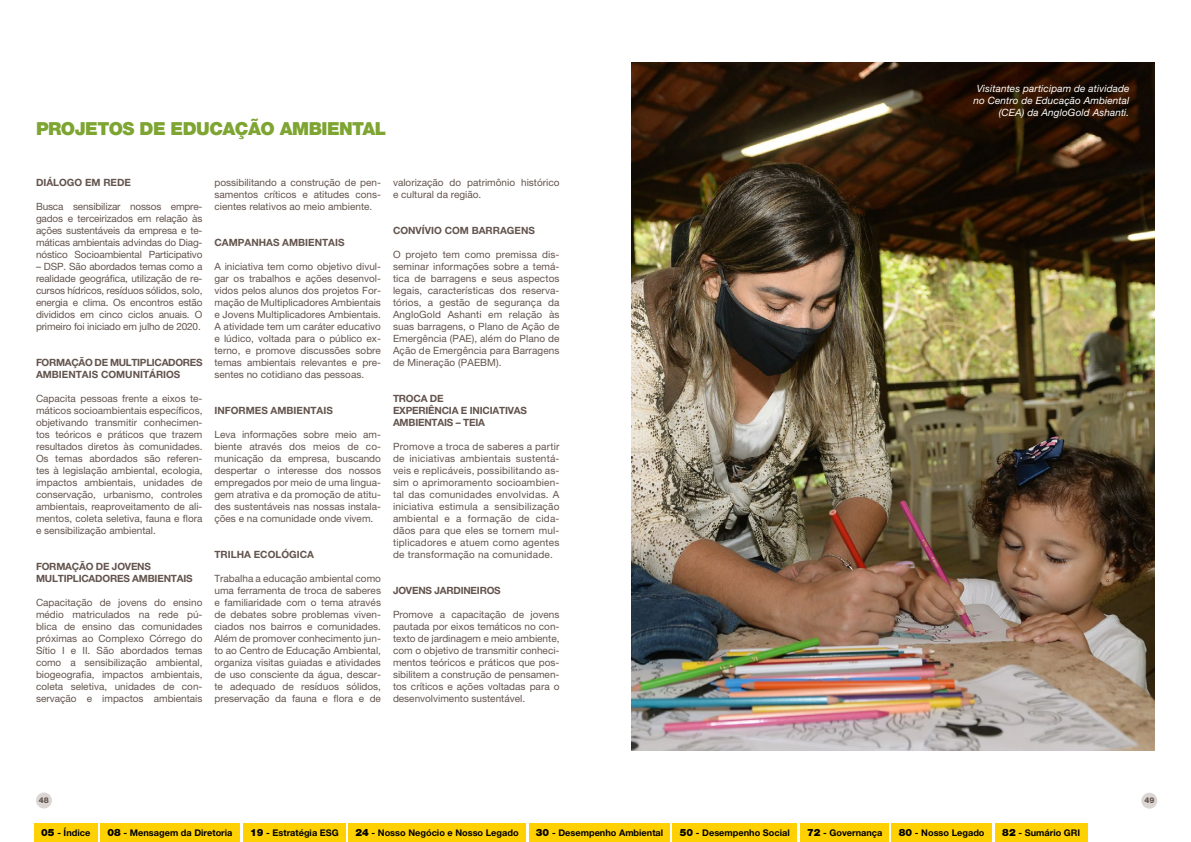
<style>
.page{position:relative;width:1191px;height:842px;background:#fff}
.page>*{position:absolute;margin:0;border:0;box-sizing:border-box;transform-origin:0 0}
.t1{font:900 18px "Helvetica Neue LT Pro";letter-spacing:-.03em;color:#7ea532}
.t2{font:10px/12px "Helvetica Neue LT Pro";color:#63544d;text-align:justify}
.t3{font:700 10px/12px "Helvetica Neue LT Pro";letter-spacing:-.02em;color:#63544d}
.t4{font:700 10px "Helvetica Neue LT Pro";color:#63544d}
.t5{font:italic 10px/12px "Helvetica Neue LT Pro";letter-spacing:.01em;color:#fff;text-align:right}
.t6{font:700 9.2px "Helvetica Neue LT Pro";color:#000}
.t7{font:800 8px "Helvetica Neue LT Pro";color:#63544d}
.s1{font-weight:900;font-size:10px}
</style>
<div class="page">
<div style="left:36px;top:792px;width:16px;height:16px;background:#dbd6d4;border-radius:50%"></div>
<div style="left:1141px;top:793px;width:16px;height:16px;background:#dbd6d4;border-radius:50%"></div>
<img style="left:631px;top:62px;width:524px;height:688px">
<div style="left:34px;top:823px;width:63px;height:19px;background:#ffd100"></div>
<div style="left:100px;top:823px;width:140px;height:19px;background:#ffd100"></div>
<div style="left:529px;top:823px;width:141px;height:19px;background:#ffd100"></div>
<div style="left:672px;top:823px;width:125px;height:19px;background:#ffd100"></div>
<div style="left:800px;top:823px;width:88px;height:19px;background:#ffd100"></div>
<div style="left:891px;top:823px;width:101px;height:19px;background:#ffd100"></div>
<div style="left:995px;top:823px;width:92px;height:19px;background:#ffd100"></div>
<div style="left:243px;top:823px;width:102px;height:19px;background:#ffd100"></div>
<div style="left:348px;top:823px;width:178px;height:19px;background:#ffd100"></div>
<h1 class="t1" style="left:36px;top:118px;width:352px">PROJETOS DE EDUCAÇÃO AMBIENTAL</h1>
<p class="t4" style="left:36px;top:176px;width:96px">DIÁLOGO EM REDE</p>
<p class="t2" style="left:36px;top:200px;width:168px">Busca sensibilizar nossos empre&shy;gados e terceirizados em relação às ações sustentáveis da empresa e te&shy;máticas ambientais advindas do Diag&shy;nóstico Socioambiental Participativo</p>
<p class="t2" style="left:36px;top:260px;width:168px">– DSP. São abordados temas como a realidade geográfica, utilização de re&shy;cursos hídricos, resíduos sólidos, solo, energia e clima. Os encontros estão divididos em cinco ciclos anuais. O primeiro foi iniciado em julho de 2020.</p>
<p class="t3" style="left:36px;top:356px;width:168px">FORMAÇÃO DE MULTIPLICADORES<br>AMBIENTAIS COMUNITÁRIOS</p>
<p class="t2" style="left:36px;top:392px;width:168px">Capacita pessoas frente a eixos te&shy;máticos socioambientais específicos, objetivando transmitir conhecimen&shy;tos teóricos e práticos que trazem resultados diretos às comunidades.<br>Os temas abordados são referen&shy;tes à legislação ambiental, ecologia, impactos ambientais, unidades de conservação, urbanismo, controles ambientais, reaproveitamento de ali&shy;mentos, coleta seletiva, fauna e flora e sensibilização ambiental.</p>
<p class="t3" style="left:36px;top:560px;width:158px">FORMAÇÃO DE JOVENS<br>MULTIPLICADORES AMBIENTAIS</p>
<p class="t2" style="left:36px;top:596px;width:168px">Capacitação de jovens do ensino médio matriculados na rede pú&shy;blica de ensino das comunidades próximas ao Complexo Córrego do Sítio I e II. São abordados temas como a sensibilização ambiental, biogeografia, impactos ambientais, coleta seletiva, unidades de con&shy;servação e impactos ambientais</p>
<p class="t2" style="left:214px;top:176px;width:168px">possibilitando a construção de pen&shy;samentos críticos e atitudes cons&shy;cientes relativos ao meio ambiente.</p>
<p class="t4" style="left:214px;top:236px;width:131px">CAMPANHAS AMBIENTAIS</p>
<p class="t2" style="left:214px;top:260px;width:168px">A iniciativa tem como objetivo divul&shy;gar os trabalhos e ações desenvol&shy;vidos pelos alunos dos projetos For&shy;mação de Multiplicadores Ambientais e Jovens Multiplicadores Ambientais.<br>A atividade tem um caráter educativo e lúdico, voltada para o público ex&shy;terno, e promove discussões sobre temas ambientais relevantes e pre&shy;sentes no cotidiano das pessoas.</p>
<p class="t4" style="left:214px;top:404px;width:120px">INFORMES AMBIENTAIS</p>
<p class="t2" style="left:214px;top:428px;width:168px">Leva informações sobre meio am&shy;biente através dos meios de co&shy;municação da empresa, buscando despertar o interesse dos nossos empregados por meio de uma lingua&shy;gem atrativa e da promoção de atitu&shy;des sustentáveis nas nossas instala&shy;ções e na comunidade onde vivem.</p>
<p class="t4" style="left:214px;top:548px;width:101px">TRILHA ECOLÓGICA</p>
<p class="t2" style="left:214px;top:572px;width:168px">Trabalha a educação ambiental como uma ferramenta de troca de saberes e familiaridade com o tema através de debates sobre problemas viven&shy;ciados nos bairros e comunidades.<br>Além de promover conhecimento jun&shy;to ao Centro de Educação Ambiental, organiza visitas guiadas e atividades de uso consciente da água, descar&shy;te adequado de resíduos sólidos, preservação da fauna e flora e de</p>
<p class="t2" style="left:393px;top:176px;width:168px">valorização do patrimônio histórico e cultural da região.</p>
<p class="t4" style="left:393px;top:224px;width:143px">CONVÍVIO COM BARRAGENS</p>
<p class="t2" style="left:393px;top:248px;width:168px">O projeto tem como premissa dis&shy;seminar informações sobre a temá&shy;tica de barragens e seus aspectos legais, características dos reserva&shy;tórios, a gestão de segurança da AngloGold Ashanti em relação às suas barragens, o Plano de Ação de Emergência (PAE), além do Plano de Ação de Emergência para Barragens de Mineração (PAEBM).</p>
<p class="t3" style="left:393px;top:392px;width:136px">TROCA DE<br>EXPERIÊNCIA E INICIATIVAS<br>AMBIENTAIS – TEIA</p>
<p class="t2" style="left:393px;top:440px;width:168px">Promove a troca de saberes a partir de iniciativas ambientais sustentá&shy;veis e replicáveis, possibilitando as&shy;sim o aprimoramento socioambien&shy;tal das comunidades envolvidas. A iniciativa estimula a sensibilização ambiental e a formação de cida&shy;dãos para que eles se tornem mul&shy;tiplicadores e atuem como agentes de transformação na comunidade.</p>
<p class="t3" style="left:393px;top:584px;width:109px">JOVENS JARDINEIROS</p>
<p class="t2" style="left:393px;top:608px;width:168px">Promove a capacitação de jovens pautada por eixos temáticos no con&shy;texto de jardinagem e meio ambiente, com o objetivo de transmitir conheci&shy;mentos teóricos e práticos que pos&shy;sibilitem a construção de pensamen&shy;tos críticos e ações voltadas para o desenvolvimento sustentável.</p>
<p class="t5" style="left:973px;top:82px;width:157px">Visitantes participam de atividade no Centro de Educação Ambiental (CEA) da AngloGold Ashanti.</p>
<p class="t7" style="left:39px;top:796px;width:12px">48</p>
<p class="t7" style="left:1144px;top:796px;width:12px">49</p>
<p class="t6" style="left:41px;top:827px;width:51px"><span class="s1">05</span> - Índice</p>
<p class="t6" style="left:107px;top:827px;width:127px"><span class="s1">08</span> - Mensagem da Diretoria</p>
<p class="t6" style="left:250px;top:827px;width:90px"><span class="s1">19</span> - Estratégia ESG</p>
<p class="t6" style="left:355px;top:827px;width:165px"><span class="s1">24</span> - Nosso Negócio e Nosso Legado</p>
<p class="t6" style="left:536px;top:827px;width:129px"><span class="s1">30</span> - Desempenho Ambiental</p>
<p class="t6" style="left:680px;top:827px;width:111px"><span class="s1">50</span> - Desempenho Social</p>
<p class="t6" style="left:807px;top:827px;width:77px"><span class="s1">72</span> - Governança</p>
<p class="t6" style="left:898px;top:827px;width:87px"><span class="s1">80</span> - Nosso Legado</p>
<p class="t6" style="left:1002px;top:827px;width:79px"><span class="s1">82</span> - Sumário GRI</p>
</div>
